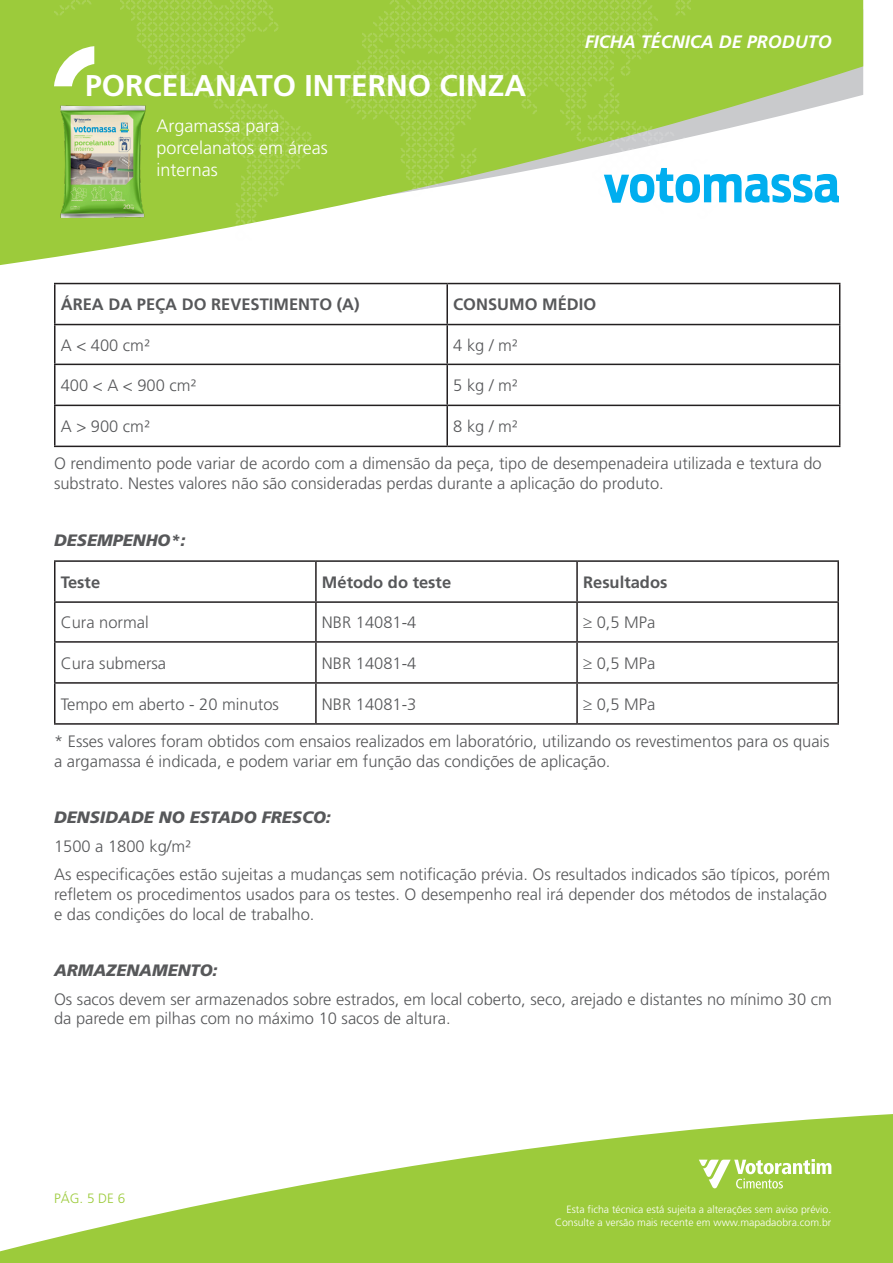
<style>
.page{position:relative;width:893px;height:1263px;background:#fff}
.page>*{position:absolute;margin:0;border:0;box-sizing:border-box;transform-origin:0 0}
.t1{font:700 30px "Frutiger LT Std";color:#fff}
.t2{font:300 18px/21.6px "Frutiger";color:#fff}
.t3{font:italic 700 18px "Frutiger LT Std";color:#fff}
.corpotexto{font:300 16.5px/19.8px "Frutiger";color:#57585a}
.t4{font:700 16.5px "Frutiger LT Std";color:#57585a}
.t5{font:italic 900 16.5px "Frutiger LT Std";color:#57585a}
.t6{font:300 13.5px "Frutiger";color:#9ccb3b}
.t7{font:300 10.5px/12.6px "Frutiger";color:#fff;text-align:right}
</style>
<div class="page">
<svg style="left:54px;top:282px;width:787px;height:16px"></svg>
<svg style="left:0;top:0;width:863px;height:265px"></svg>
<svg style="left:54px;top:0;width:692px;height:240px;fill:#9ccb3b"></svg>
<svg style="left:604px;top:168px;width:235px;height:35px"></svg>
<svg style="left:54px;top:46px;width:40px;height:40px"></svg>
<svg style="left:0;top:1114px;width:893px;height:149px;fill:#9ccb3b"></svg>
<svg style="left:699px;top:1159px;width:132px;height:29px"></svg>
<img style="left:54px;top:103px;width:97px;height:118px">
<hr style="left:54px;top:283px;width:393px;height:1px;background:#231f20">
<hr style="left:54px;top:284px;width:2px;height:40px;background:#231f20">
<hr style="left:447px;top:283px;width:393px;height:1px;background:#231f20">
<hr style="left:446px;top:284px;width:2px;height:40px;background:#231f20">
<hr style="left:839px;top:284px;width:1px;height:40px;background:#231f20">
<hr style="left:54px;top:324px;width:393px;height:1px;background:#231f20">
<hr style="left:54px;top:325px;width:2px;height:39px;background:#231f20">
<hr style="left:447px;top:324px;width:393px;height:1px;background:#231f20">
<hr style="left:446px;top:325px;width:2px;height:39px;background:#231f20">
<hr style="left:839px;top:325px;width:1px;height:39px;background:#231f20">
<hr style="left:54px;top:364px;width:393px;height:1px;background:#231f20">
<hr style="left:54px;top:365px;width:2px;height:40px;background:#231f20">
<hr style="left:447px;top:364px;width:393px;height:1px;background:#231f20">
<hr style="left:446px;top:365px;width:2px;height:40px;background:#231f20">
<hr style="left:839px;top:365px;width:1px;height:40px;background:#231f20">
<hr style="left:54px;top:405px;width:393px;height:1px;background:#231f20">
<hr style="left:54px;top:406px;width:2px;height:40px;background:#231f20">
<hr style="left:447px;top:405px;width:393px;height:1px;background:#231f20">
<hr style="left:446px;top:406px;width:2px;height:40px;background:#231f20">
<hr style="left:839px;top:406px;width:1px;height:40px;background:#231f20">
<hr style="left:54px;top:446px;width:393px;height:1px;background:#231f20">
<hr style="left:447px;top:446px;width:393px;height:1px;background:#231f20">
<hr style="left:54px;top:560px;width:262px;height:2px;background:#231f20">
<hr style="left:54px;top:562px;width:2px;height:39px;background:#231f20">
<hr style="left:316px;top:560px;width:261px;height:2px;background:#231f20">
<hr style="left:315px;top:562px;width:2px;height:39px;background:#231f20">
<hr style="left:577px;top:560px;width:262px;height:2px;background:#231f20">
<hr style="left:576px;top:562px;width:2px;height:39px;background:#231f20">
<hr style="left:837px;top:562px;width:2px;height:39px;background:#231f20">
<hr style="left:54px;top:601px;width:262px;height:2px;background:#231f20">
<hr style="left:54px;top:603px;width:2px;height:38px;background:#231f20">
<hr style="left:316px;top:601px;width:261px;height:2px;background:#231f20">
<hr style="left:315px;top:603px;width:2px;height:38px;background:#231f20">
<hr style="left:577px;top:601px;width:262px;height:2px;background:#231f20">
<hr style="left:576px;top:603px;width:2px;height:38px;background:#231f20">
<hr style="left:837px;top:603px;width:2px;height:38px;background:#231f20">
<hr style="left:54px;top:641px;width:262px;height:2px;background:#231f20">
<hr style="left:54px;top:643px;width:2px;height:39px;background:#231f20">
<hr style="left:316px;top:641px;width:261px;height:2px;background:#231f20">
<hr style="left:315px;top:643px;width:2px;height:39px;background:#231f20">
<hr style="left:577px;top:641px;width:262px;height:2px;background:#231f20">
<hr style="left:576px;top:643px;width:2px;height:39px;background:#231f20">
<hr style="left:837px;top:643px;width:2px;height:39px;background:#231f20">
<hr style="left:54px;top:682px;width:262px;height:2px;background:#231f20">
<hr style="left:54px;top:684px;width:2px;height:39px;background:#231f20">
<hr style="left:316px;top:682px;width:261px;height:2px;background:#231f20">
<hr style="left:315px;top:684px;width:2px;height:39px;background:#231f20">
<hr style="left:577px;top:682px;width:262px;height:2px;background:#231f20">
<hr style="left:576px;top:684px;width:2px;height:39px;background:#231f20">
<hr style="left:837px;top:684px;width:2px;height:39px;background:#231f20">
<hr style="left:54px;top:723px;width:262px;height:2px;background:#231f20">
<hr style="left:316px;top:723px;width:261px;height:2px;background:#231f20">
<hr style="left:577px;top:723px;width:262px;height:2px;background:#231f20">
<h1 class="t1" style="left:85px;top:68px;width:442px">PORCELANATO INTERNO CINZA</h1>
<p class="t2" style="left:157px;top:116px;width:173px">Argamassa para porcelanatos em áreas internas</p>
<p class="t3" style="left:585px;top:31px;width:249px">FICHA TÉCNICA DE PRODUTO</p>
<p class="t4" style="left:61px;top:295px;width:300px">ÁREA DA PEÇA DO REVESTIMENTO (A)</p>
<p class="t4" style="left:453px;top:295px;width:145px">CONSUMO MÉDIO</p>
<p class="corpotexto" style="left:61px;top:335px;width:91px">A &lt; 400 cm²</p>
<p class="corpotexto" style="left:453px;top:335px;width:66px">4 kg / m²</p>
<p class="corpotexto" style="left:61px;top:376px;width:137px">400 &lt; A &lt; 900 cm²</p>
<p class="corpotexto" style="left:453px;top:376px;width:66px">5 kg / m²</p>
<p class="corpotexto" style="left:61px;top:417px;width:91px">A &gt; 900 cm²</p>
<p class="corpotexto" style="left:453px;top:417px;width:66px">8 kg / m²</p>
<p class="corpotexto" style="left:54px;top:454px;width:769px">O rendimento pode variar de acordo com a dimensão da peça, tipo de desempenadeira utilizada e textura do substrato. Nestes valores não são consideradas perdas durante a aplicação do produto.</p>
<p class="t5" style="left:54px;top:530px;width:133px">DESEMPENHO*:</p>
<p class="t4" style="left:61px;top:572px;width:41px">Teste</p>
<p class="t4" style="left:322px;top:572px;width:131px">Método do teste</p>
<p class="t4" style="left:583px;top:572px;width:86px">Resultados</p>
<p class="corpotexto" style="left:61px;top:613px;width:90px">Cura normal</p>
<p class="corpotexto" style="left:322px;top:613px;width:96px">NBR 14081-4</p>
<p class="corpotexto" style="left:583px;top:613px;width:74px">≥ 0,5 MPa</p>
<p class="corpotexto" style="left:61px;top:653px;width:107px">Cura submersa</p>
<p class="corpotexto" style="left:322px;top:653px;width:96px">NBR 14081-4</p>
<p class="corpotexto" style="left:583px;top:653px;width:74px">≥ 0,5 MPa</p>
<p class="corpotexto" style="left:61px;top:694px;width:220px">Tempo em aberto - 20 minutos</p>
<p class="corpotexto" style="left:322px;top:694px;width:96px">NBR 14081-3</p>
<p class="corpotexto" style="left:583px;top:694px;width:74px">≥ 0,5 MPa</p>
<p class="corpotexto" style="left:54px;top:732px;width:777px">* Esses valores foram obtidos com ensaios realizados em laboratório, utilizando os revestimentos para os quais a argamassa é indicada, e podem variar em função das condições de aplicação.</p>
<p class="t5" style="left:54px;top:808px;width:278px">DENSIDADE NO ESTADO FRESCO:</p>
<p class="corpotexto" style="left:54px;top:836px;width:139px">1500 a 1800 kg/m²</p>
<p class="corpotexto" style="left:54px;top:865px;width:778px">As especificações estão sujeitas a mudanças sem notificação prévia. Os resultados indicados são típicos, porém refletem os procedimentos usados para os testes. O desempenho real irá depender dos métodos de instalação e das condições do local de trabalho.</p>
<p class="t5" style="left:54px;top:960px;width:165px">ARMAZENAMENTO:</p>
<p class="corpotexto" style="left:54px;top:989px;width:779px">Os sacos devem ser armazenados sobre estrados, em local coberto, seco, arejado e distantes no mínimo 30 cm da parede em pilhas com no máximo 10 sacos de altura.</p>
<p class="t6" style="left:54px;top:1191px;width:73px">PÁG. 5 DE 6</p>
<p class="t7" style="left:555px;top:1204px;width:278px">Esta ficha técnica está sujeita a alterações sem aviso prévio.<br>Consulte a versão mais recente em www.mapadaobra.com.br</p>
</div>
